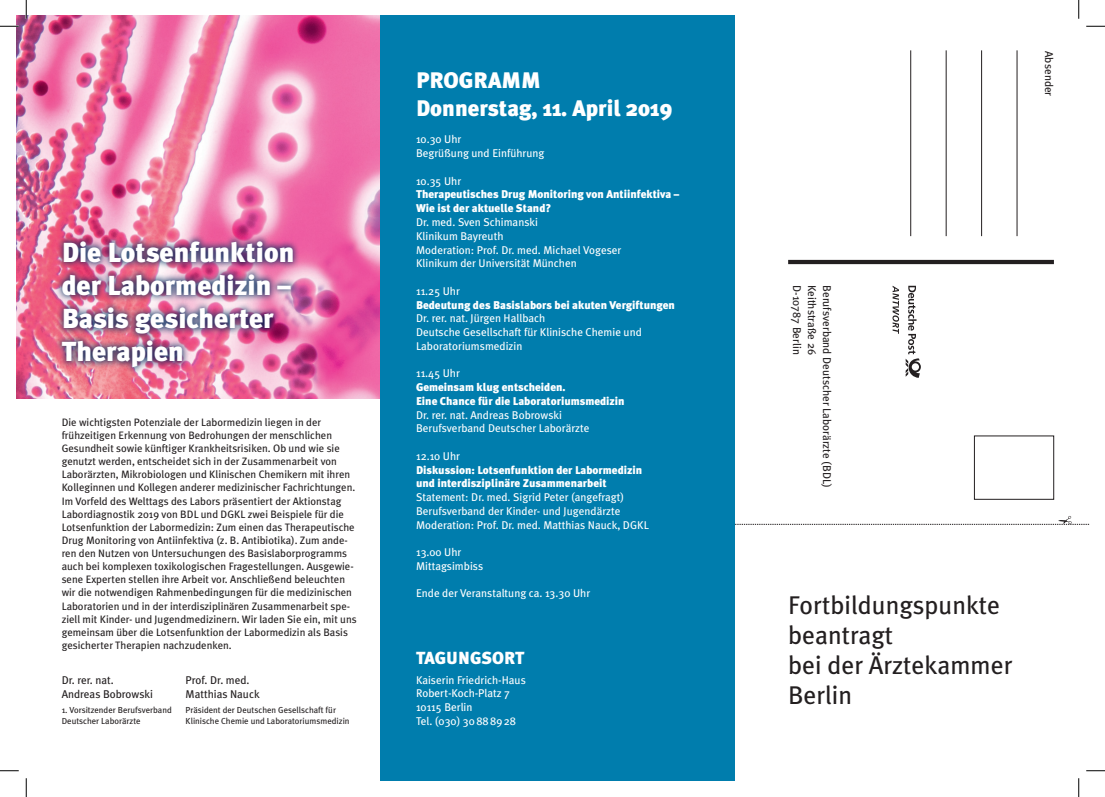
<style>
.page{position:relative;width:1105px;height:797px;background:#fff}
.page>*{position:absolute;margin:0;border:0;box-sizing:border-box;transform-origin:0 0}
.t1{font:900 27.5px/33px "Meta Plus";color:#fff}
.t2{font:25.62px "Meta Plus";color:#231f20}
.t3{font:900 22.5px "Meta Plus";color:#fff}
.t4{font:900 17.5px "Meta Plus";color:#fff}
.t5{font:11.25px/13.8px "Meta Plus";color:#fff}
.t6{font:900 11.25px "Meta Plus";color:#fff}
.Adresse___Absender{font:11.25px/13.8px "Meta Plus";color:#231f20}
.t7{font:10.75px/13.1px "Meta Plus";color:#231f20}
.t8{font:8.75px/11.2px "Meta Plus";color:#231f20}
</style>
<div class="page">
<img style="left:17px;top:16px;width:364px;height:382px">
<div style="left:381px;top:16px;width:354px;height:765px;background:#007dad"></div>
<hr style="left:788px;top:260px;width:266px;height:4px;background:#231f20">
<svg style="left:735px;top:516px;width:354px;height:9px"></svg>
<div style="left:974px;top:436px;width:80px;height:63px;border:1px solid #231f20"></div>
<svg style="left:906px;top:286px;width:15px;height:92px"></svg>
<svg style="left:892px;top:286px;width:7px;height:48px"></svg>
<hr style="left:1017px;top:50px;width:1px;height:186px;background:#231f20">
<hr style="left:981px;top:50px;width:1px;height:186px;background:#231f20">
<hr style="left:946px;top:50px;width:1px;height:186px;background:#231f20">
<hr style="left:910px;top:50px;width:1px;height:186px;background:#231f20">
<div style="left:54px;top:233px;width:246px;height:141px;background:#002e5e;opacity:.75"></div>
<svg style="left:0;top:25px;width:19px;height:2px"></svg>
<svg style="left:1086px;top:25px;width:19px;height:2px"></svg>
<svg style="left:0;top:770px;width:19px;height:1px"></svg>
<svg style="left:1086px;top:770px;width:19px;height:1px"></svg>
<svg style="left:25px;top:0;width:2px;height:19px"></svg>
<svg style="left:25px;top:778px;width:2px;height:19px"></svg>
<svg style="left:1078px;top:0;width:1px;height:19px"></svg>
<svg style="left:1078px;top:778px;width:1px;height:19px"></svg>
<p class="t1" style="left:62px;top:236px;width:234px">Die Lotsenfunktion der Labormedizin –<br>Basis gesicherter<br>Therapien</p>
<p class="t7" style="left:62px;top:415px;width:297px">Die wichtigsten Potenziale der Labormedizin liegen in der frühzeitigen Erkennung von Bedrohungen der menschlichen Gesundheit sowie künftiger Krankheitsrisiken. Ob und wie sie genutzt werden, entscheidet sich in der Zusammenarbeit von Laborärzten, Mikrobiologen und Klinischen Chemikern mit ihren Kolleginnen und Kollegen anderer medizinischer Fachrichtungen.<br>Im Vorfeld des Welttags des Labors präsentiert der Aktionstag Labordiagnostik 2019 von BDL und DGKL zwei Beispiele für die Lotsenfunktion der Labormedizin: Zum einen das Therapeutische Drug Monitoring von Antiinfektiva (z. B. Antibiotika). Zum ande&shy;ren den Nutzen von Untersuchungen des Basislaborprogramms auch bei komplexen toxikologischen Fragestellungen. Ausgewie&shy;sene Experten stellen ihre Arbeit vor. Anschließend beleuchten wir die notwendigen Rahmenbedingungen für die medizinischen Laboratorien und in der interdisziplinären Zusammenarbeit spe&shy;ziell mit Kinder- und Jugendmedizinern. Wir laden Sie ein, mit uns gemeinsam über die Lotsenfunktion der Labormedizin als Basis gesicherter Therapien nachzudenken.</p>
<p class="Adresse___Absender" style="left:62px;top:673px;width:53px">Dr. rer. nat.</p>
<p class="Adresse___Absender" style="left:62px;top:687px;width:93px">Andreas Bobrowski</p>
<p class="t8" style="left:62px;top:704px;width:112px">1. Vorsitzender Berufsverband<br>Deutscher Laborärzte</p>
<p class="Adresse___Absender" style="left:186px;top:673px;width:76px">Prof. Dr. med.<br>Matthias Nauck</p>
<p class="t8" style="left:186px;top:704px;width:152px">Präsident der Deutschen Gesellschaft für</p>
<p class="t8" style="left:186px;top:715px;width:165px">Klinische Chemie und Laboratoriumsmedizin</p>
<p class="t3" style="left:416px;top:67px;width:126px">PROGRAMM</p>
<p class="t3" style="left:416px;top:95px;width:258px">Donnerstag, 11. April 2019</p>
<p class="t5" style="left:416px;top:132px;width:47px">10.30 Uhr</p>
<p class="t5" style="left:416px;top:146px;width:130px">Begrüßung und Einführung</p>
<p class="t5" style="left:416px;top:174px;width:47px">10.35 Uhr</p>
<p class="t6" style="left:416px;top:188px;width:265px">Therapeutisches Drug Monitoring von Antiinfektiva –</p>
<p class="t6" style="left:416px;top:202px;width:137px">Wie ist der aktuelle Stand?</p>
<p class="t5" style="left:416px;top:215px;width:123px">Dr. med. Sven Schimanski</p>
<p class="t5" style="left:416px;top:229px;width:89px">Klinikum Bayreuth</p>
<p class="t5" style="left:416px;top:242px;width:207px">Moderation: Prof. Dr. med. Michael Vogeser</p>
<p class="t5" style="left:416px;top:256px;width:162px">Klinikum der Universität München</p>
<p class="t5" style="left:416px;top:284px;width:45px">11.25 Uhr</p>
<p class="t6" style="left:416px;top:298px;width:260px">Bedeutung des Basislabors bei akuten Vergiftungen</p>
<p class="t5" style="left:416px;top:311px;width:131px">Dr. rer. nat. Jürgen Hallbach</p>
<p class="t5" style="left:416px;top:325px;width:227px">Deutsche Gesellschaft für Klinische Chemie und<br>Laboratoriumsmedizin</p>
<p class="t5" style="left:416px;top:366px;width:45px">11.45 Uhr</p>
<p class="t6" style="left:416px;top:380px;width:151px">Gemeinsam klug entscheiden.</p>
<p class="t6" style="left:416px;top:394px;width:210px">Eine Chance für die Laboratoriumsmedizin</p>
<p class="t5" style="left:416px;top:407px;width:147px">Dr. rer. nat. Andreas Bobrowski</p>
<p class="t5" style="left:416px;top:421px;width:175px">Berufsverband Deutscher Laborärzte</p>
<p class="t5" style="left:416px;top:449px;width:45px">12.10 Uhr</p>
<p class="t6" style="left:416px;top:463px;width:228px">Diskussion: Lotsenfunktion der Labormedizin</p>
<p class="t6" style="left:416px;top:477px;width:192px">und interdisziplinäre Zusammenarbeit</p>
<p class="t5" style="left:416px;top:490px;width:210px">Statement: Dr. med. Sigrid Peter (angefragt)</p>
<p class="t5" style="left:416px;top:504px;width:206px">Berufsverband der Kinder- und Jugendärzte</p>
<p class="t5" style="left:416px;top:517px;width:235px">Moderation: Prof. Dr. med. Matthias Nauck, DGKL</p>
<p class="t5" style="left:416px;top:545px;width:47px">13.00 Uhr</p>
<p class="t5" style="left:416px;top:559px;width:69px">Mittagsimbiss</p>
<p class="t5" style="left:416px;top:586px;width:176px">Ende der Veranstaltung ca. 13.30 Uhr</p>
<p class="t4" style="left:416px;top:647px;width:110px">TAGUNGSORT</p>
<p class="t5" style="left:416px;top:672px;width:111px">Kaiserin Friedrich-Haus</p>
<p class="t5" style="left:416px;top:686px;width:95px">Robert-Koch-Platz 7</p>
<p class="t5" style="left:416px;top:700px;width:58px">10115 Berlin</p>
<p class="t5" style="left:416px;top:714px;width:102px">Tel. (030) 30888928</p>
<p class="Adresse___Absender" style="left:1056px;top:51px;width:47px;rotate:90deg">Absender</p>
<p class="Adresse___Absender" style="left:804px;top:285px;width:71px;rotate:90deg">D-10787 Berlin</p>
<p class="Adresse___Absender" style="left:819px;top:285px;width:71px;rotate:90deg">Keithstraße 26</p>
<p class="Adresse___Absender" style="left:834px;top:285px;width:204px;rotate:90deg">Berufsverband Deutscher Laborärzte (BDL)</p>
<p class="t2" style="left:788px;top:590px;width:214px">Fortbildungspunkte</p>
<p class="t2" style="left:788px;top:620px;width:107px">beantragt</p>
<p class="t2" style="left:788px;top:650px;width:226px">bei der Ärztekammer</p>
<p class="t2" style="left:788px;top:680px;width:66px">Berlin</p>
</div>
